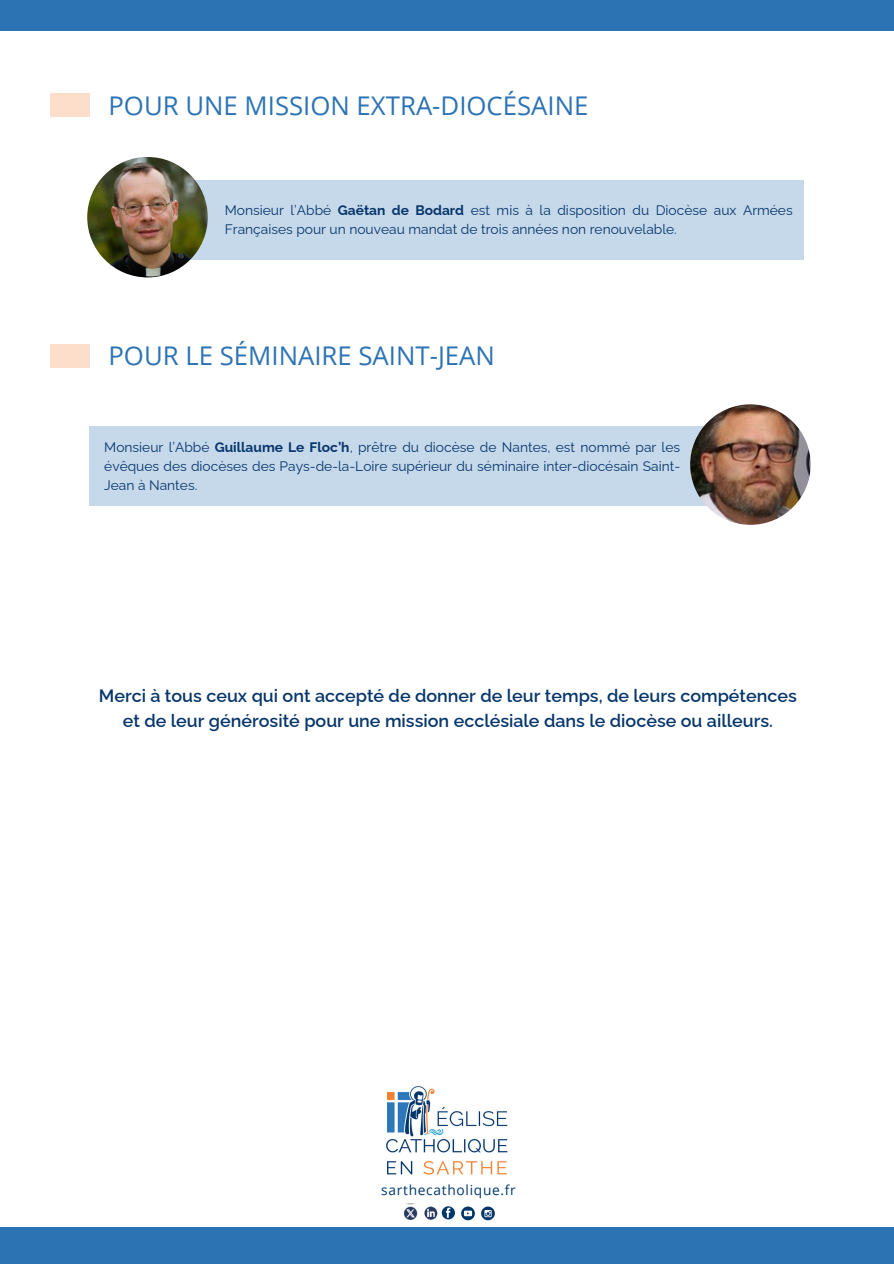
<style>
.page{position:relative;width:894px;height:1264px;background:#fff}
.page>*{position:absolute;margin:0;border:0;box-sizing:border-box;transform-origin:0 0}
.t1{font:25.8px "Open Sans";color:#2c73b4}
.t2{font:600 17.85px/24.8px "Raleway";color:#07366b;text-align:center}
.t3{font:13.8px/19.2px "Raleway";color:#07366b}
.t4{font:13.8px "Open Sans";letter-spacing:.05em;color:#00376b}
.s1{font-weight:700}
</style>
<div class="page">
<div style="left:0;top:0;width:893px;height:31px;background:#2c73b4"></div>
<div style="left:0;top:1227px;width:893px;height:36px;background:#2c73b4"></div>
<div style="left:152px;top:180px;width:652px;height:79px;background:#c6d9eb"></div>
<img style="left:87px;top:157px;width:121px;height:120px;border-radius:50%">
<div style="left:89px;top:426px;width:687px;height:80px;background:#c6d9eb"></div>
<img style="left:690px;top:404px;width:120px;height:121px;border-radius:50%">
<img style="left:386px;top:1086px;width:122px;height:89px">
<div style="left:50px;top:94px;width:39px;height:23px;background:#fcdeca"></div>
<div style="left:50px;top:344px;width:39px;height:23px;background:#fcdeca"></div>
<img style="left:424px;top:1206px;width:14px;height:14px">
<img style="left:403px;top:1203px;width:15px;height:17px">
<svg style="left:461px;top:1206px;width:13px;height:13px"></svg>
<svg style="left:441px;top:1206px;width:14px;height:13px"></svg>
<svg style="left:446px;top:1207px;width:4px;height:10px"></svg>
<svg style="left:481px;top:1206px;width:13px;height:13px"></svg>
<svg style="left:484px;top:1209px;width:7px;height:8px"></svg>
<h1 class="t1" style="left:108px;top:88px;width:481px">POUR UNE MISSION EXTRA-DIOCÉSAINE</h1>
<p class="t3" style="left:225px;top:199px;width:569px">Monsieur l’Abbé <span class="s1">Gaëtan de Bodard</span> est mis à la disposition du Diocèse aux Armées<br>Françaises pour un nouveau mandat de trois années non renouvelable.</p>
<h1 class="t1" style="left:108px;top:338px;width:388px">POUR LE SÉMINAIRE SAINT-JEAN</h1>
<p class="t3" style="left:104px;top:436px;width:577px;text-align:justify">Monsieur l’Abbé <span class="s1">Guillaume Le Floc’h</span>, prêtre du diocèse de Nantes, est nommé par les évêques des diocèses des Pays-de-la-Loire supérieur du séminaire inter-diocésain Saint-Jean à Nantes.</p>
<p class="t2" style="left:99px;top:681px;width:699px">Merci à tous ceux qui ont accepté de donner de leur temps, de leurs compétences et de leur générosité pour une mission ecclésiale dans le diocèse ou ailleurs.</p>
<p class="t4" style="left:381px;top:1180px;width:136px">sarthecatholique.fr</p>
</div>
